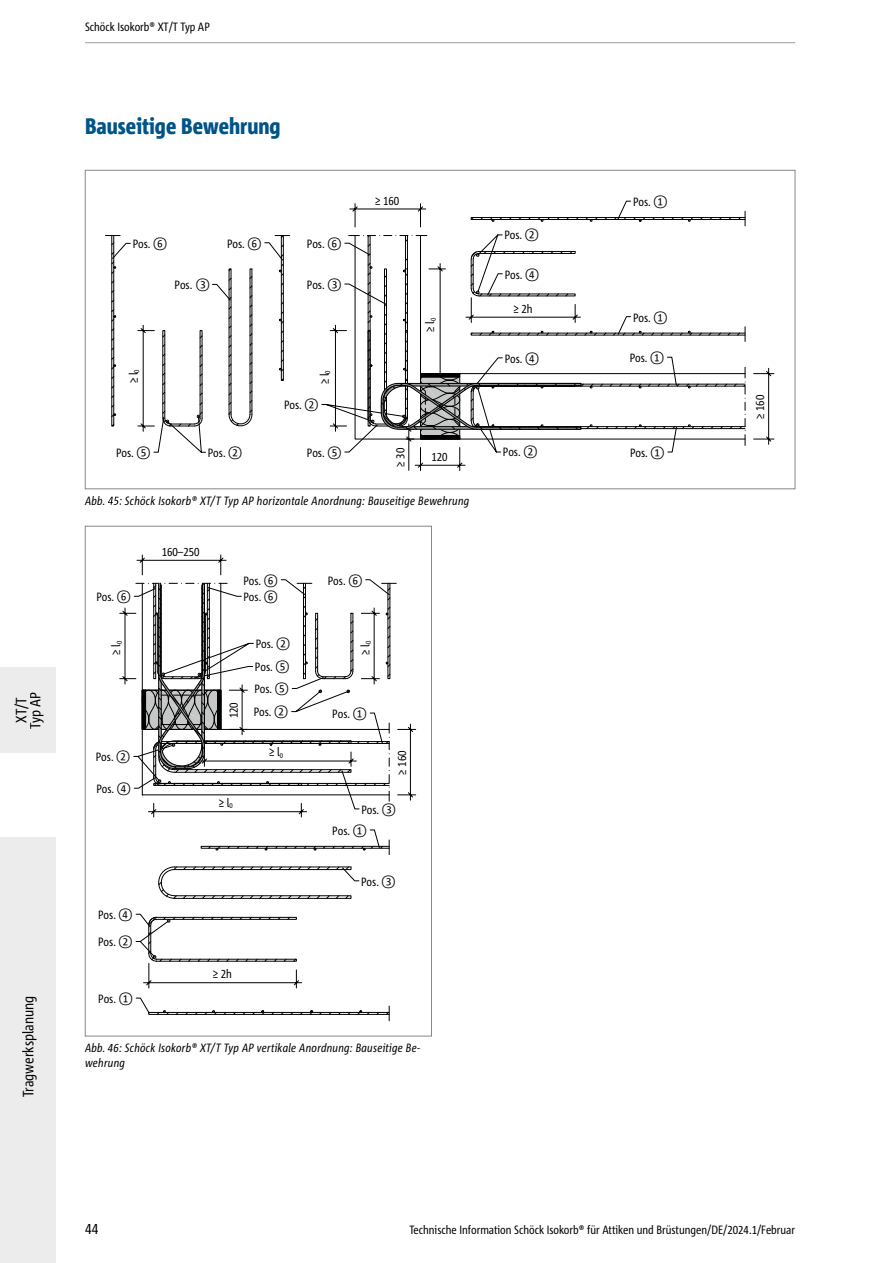
<style>
.page{position:relative;width:893px;height:1263px;background:#fff}
.page>*{position:absolute;margin:0;border:0;box-sizing:border-box;transform-origin:0 0}
.t1{font:800 condensed 22.5px "Corpid Schoeck";color:#005487}
.t2{font:condensed 15px/14.1px "Corpid Schoeck";color:#000;text-align:center}
.t3{font:condensed 12px/24px "Corpid Schoeck";color:#000}
.t4{font:italic condensed 12px/15px "Corpid Schoeck";letter-spacing:.02em;color:#000}
</style>
<div class="page">
<div style="left:0;top:837px;width:55px;height:426px;background:#ececed"></div>
<div style="left:0;top:668px;width:55px;height:85px;background:#ececed"></div>
<hr style="left:85px;top:42px;width:710px;height:1px;background:#9c9d9d">
<svg style="left:153px;top:427px;width:50px;height:26px"></svg>
<svg style="left:113px;top:235px;width:162px;height:192px"></svg>
<svg style="left:165px;top:253px;width:110px;height:171px"></svg>
<svg style="left:275px;top:201px;width:471px;height:254px"></svg>
<svg style="left:108px;top:497px;width:14px;height:8px"></svg>
<svg style="left:119px;top:554px;width:297px;height:247px"></svg>
<svg style="left:133px;top:579px;width:263px;height:442px"></svg>
<p class="t2" style="left:14px;top:729px;width:38px;rotate:-90deg">XT/T<br>Typ AP</p>
<p class="t2" style="left:21px;top:1097px;width:103px;rotate:-90deg">Tragwerksplanung</p>
<p class="t3" style="left:85px;top:14px;width:126px">Schöck Isokorb® XT/T Typ AP</p>
<h1 class="t1" style="left:85px;top:112px;width:197px">Bauseitige Bewehrung</h1>
<p class="t3" style="left:133px;top:232px;width:36px">Pos. ⑥</p>
<p class="t3" style="left:227px;top:231px;width:36px">Pos. ⑥</p>
<p class="t3" style="left:307px;top:232px;width:36px">Pos. ⑥</p>
<p class="t3" style="left:175px;top:273px;width:37px">Pos. ③</p>
<p class="t3" style="left:307px;top:273px;width:36px">Pos. ③</p>
<p class="t3" style="left:122px;top:383px;width:15px;rotate:-90deg">≥ l<sub>0</sub></p>
<p class="t3" style="left:312px;top:384px;width:15px;rotate:-90deg">≥ l<sub>0</sub></p>
<p class="t3" style="left:116px;top:441px;width:36px">Pos. ⑤</p>
<p class="t3" style="left:208px;top:441px;width:36px">Pos. ②</p>
<p class="t3" style="left:284px;top:393px;width:36px">Pos. ②</p>
<p class="t3" style="left:307px;top:441px;width:36px">Pos. ⑤</p>
<p class="t3" style="left:375px;top:188px;width:26px">≥ 160</p>
<p class="t3" style="left:418px;top:332px;width:15px;rotate:-90deg">≥ l<sub>0</sub></p>
<p class="t3" style="left:388px;top:467px;width:20px;rotate:-90deg">≥ 30</p>
<p class="t3" style="left:431px;top:444px;width:18px">120</p>
<p class="t4" style="left:85px;top:493px;width:22px">Abb.</p>
<p class="t4" style="left:125px;top:493px;width:346px">Schöck Isokorb® XT/T Typ AP horizontale Anordnung: Bauseitige Bewehrung</p>
<p class="t3" style="left:162px;top:539px;width:39px">160–250</p>
<p class="t3" style="left:243px;top:568px;width:36px">Pos. ⑥</p>
<p class="t3" style="left:328px;top:568px;width:36px">Pos. ⑥</p>
<p class="t3" style="left:96px;top:585px;width:36px">Pos. ⑥</p>
<p class="t3" style="left:244px;top:585px;width:36px">Pos. ⑥</p>
<p class="t3" style="left:255px;top:631px;width:37px">Pos. ②<br>Pos. ⑤</p>
<p class="t3" style="left:104px;top:655px;width:15px;rotate:-90deg">≥ l<sub>0</sub></p>
<p class="t3" style="left:353px;top:655px;width:15px;rotate:-90deg">≥ l<sub>0</sub></p>
<p class="t3" style="left:96px;top:744px;width:36px">Pos. ②</p>
<p class="t3" style="left:96px;top:777px;width:36px">Pos. ④</p>
<p class="t3" style="left:98px;top:903px;width:36px">Pos. ④</p>
<p class="t3" style="left:98px;top:929px;width:36px">Pos. ②</p>
<p class="t3" style="left:98px;top:987px;width:36px">Pos. ①</p>
<p class="t3" style="left:221px;top:718px;width:18px;rotate:-90deg">120</p>
<p class="t3" style="left:219px;top:791px;width:15px">≥ l<sub>0</sub></p>
<p class="t3" style="left:254px;top:677px;width:36px">Pos. ⑤</p>
<p class="t3" style="left:254px;top:699px;width:36px">Pos. ②</p>
<p class="t3" style="left:269px;top:740px;width:15px">≥ l<sub>0</sub></p>
<p class="t3" style="left:213px;top:962px;width:21px">≥ 2h</p>
<p class="t3" style="left:332px;top:702px;width:36px">Pos. ①</p>
<p class="t3" style="left:390px;top:775px;width:26px;rotate:-90deg">≥ 160</p>
<p class="t3" style="left:361px;top:798px;width:36px">Pos. ③</p>
<p class="t3" style="left:332px;top:819px;width:36px">Pos. ①</p>
<p class="t3" style="left:361px;top:869px;width:36px">Pos. ③</p>
<p class="t4" style="left:85px;top:1040px;width:336px">Abb. 46: Schöck Isokorb® XT/T Typ AP vertikale Anordnung: Bauseitige Be&shy;wehrung</p>
<p class="t3" style="left:504px;top:223px;width:36px">Pos. ②</p>
<p class="t3" style="left:505px;top:262px;width:36px">Pos. ④</p>
<p class="t3" style="left:513px;top:296px;width:21px">≥ 2h</p>
<p class="t3" style="left:505px;top:347px;width:36px">Pos. ④</p>
<p class="t3" style="left:503px;top:440px;width:36px">Pos. ②</p>
<p class="t3" style="left:633px;top:190px;width:36px">Pos. ①</p>
<p class="t3" style="left:633px;top:305px;width:36px">Pos. ①</p>
<p class="t3" style="left:630px;top:346px;width:36px">Pos. ①</p>
<p class="t3" style="left:630px;top:441px;width:36px">Pos. ①</p>
<p class="t3" style="left:748px;top:419px;width:26px;rotate:-90deg">≥ 160</p>
<p class="t2" style="left:85px;top:1222px;width:15px">44</p>
<p class="t3" style="left:409px;top:1218px;width:387px">Technische Information Schöck Isokorb® für Attiken und Brüstungen/DE/2024.1/Februar</p>
</div>
